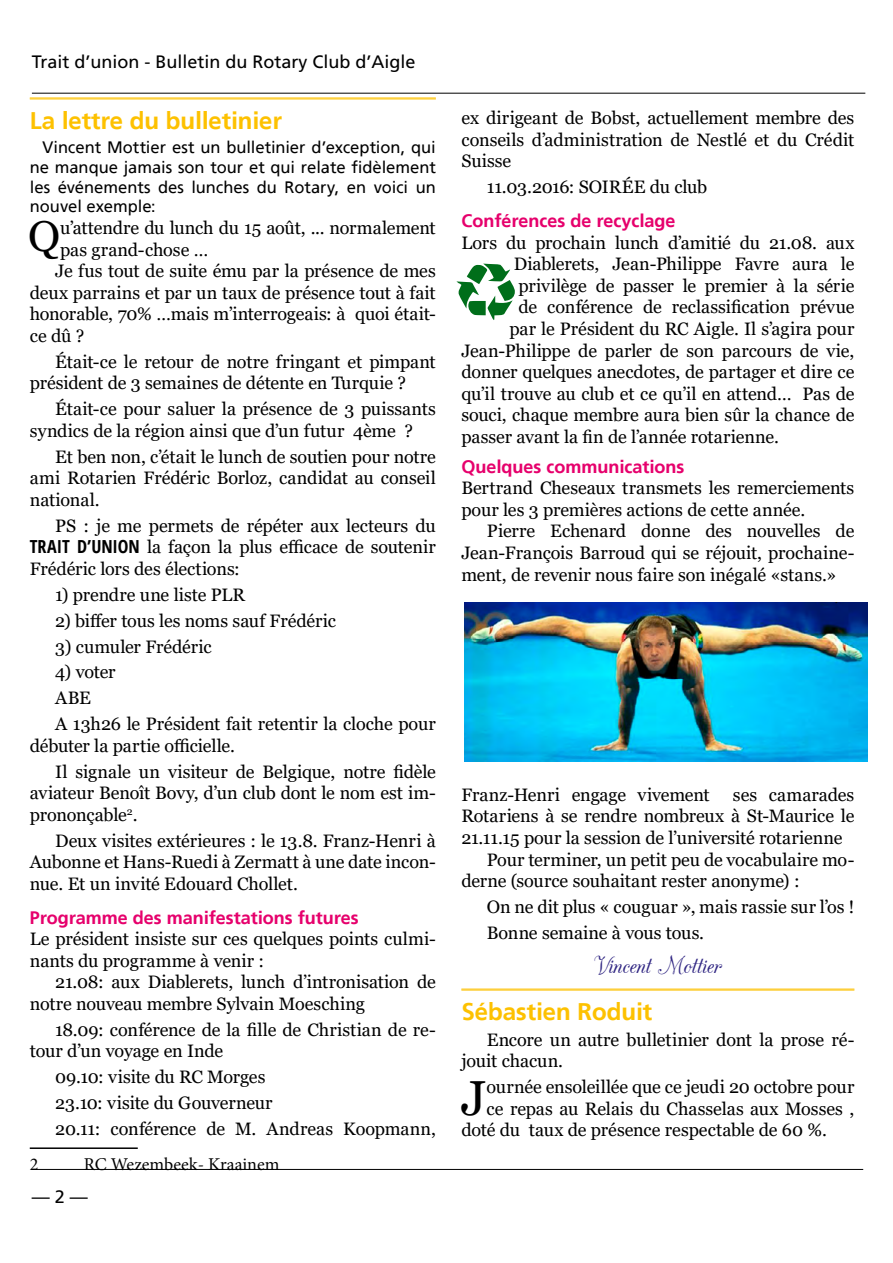
<style>
.page{position:relative;width:893px;height:1263px;background:#fff}
.page>*{position:absolute;margin:0;border:0;box-sizing:border-box;transform-origin:0 0}
.t1{font:49.2px "Georgia";color:#000}
.t2{font:43.05px "Georgia";color:#000}
.t3{font:28.5px "CAC Champagne";letter-spacing:-.01em;color:#312783}
.t4{font:700 24px "Frutiger Linotype";color:#fdc100}
.t5{font:18px/21.6px "Georgia";letter-spacing:-.005em;color:#000}
.t6{font:700 18px "Frutiger Linotype";color:#e6006c}
.t7{font:18px "Frutiger LT Std";color:#000}
.t8{font:18px "Minion Pro";color:#000}
.t9{font:16.5px/19.8px "Frutiger Linotype";color:#000;text-align:justify}
.s1{font-family:"Open Sans";font-weight:700;font-stretch:condensed}
</style>
<div class="page">
<hr style="left:32px;top:93px;width:833px;height:1px;background:#000">
<hr style="left:32px;top:1169px;width:831px;height:1px;background:#000">
<hr style="left:30px;top:98px;width:406px;height:1px;background:#fdc100">
<hr style="left:30px;top:99px;width:406px;height:1px;background:#fdc100">
<hr style="left:30px;top:1147px;width:108px;height:2px;background:#000">
<hr style="left:461px;top:989px;width:393px;height:1px;background:#fdc100">
<hr style="left:461px;top:990px;width:393px;height:1px;background:#fdc100">
<svg style="left:456px;top:264px;width:59px;height:56px"></svg>
<img style="left:464px;top:603px;width:403px;height:158px">
<p class="t7" style="left:32px;top:51px;width:385px">Trait d’union - Bulletin du Rotary Club d’Aigle</p>
<h3 class="t4" style="left:30px;top:106px;width:254px">La lettre du bulletinier</h3>
<p class="t9" style="left:30px;top:137px;width:408px;text-indent:13px">Vincent Mottier est un bulletinier d’exception, qui ne manque jamais son tour et qui relate fidèlement les événements des lunches du Rotary, en voici un nouvel exemple:</p>
<h2 class="t2" style="left:28px;top:210px;width:34px">Q</h2>
<p class="t5" style="left:60px;top:217px;width:377px">u’attendre du lunch du 15 août, ... normalement</p>
<p class="t5" style="left:60px;top:239px;width:150px">pas grand-chose …</p>
<p class="t5" style="left:55px;top:260px;width:382px">Je fus tout de suite ému par la présence de mes</p>
<p class="t5" style="left:30px;top:282px;width:408px">deux parrains et par un taux de présence tout à fait</p>
<p class="t5" style="left:30px;top:304px;width:408px">honorable, 70% …mais m’interrogeais: à quoi était-</p>
<p class="t5" style="left:30px;top:325px;width:56px">ce dû ?</p>
<p class="t5" style="left:30px;top:351px;width:408px;text-indent:26px">Était-ce le retour de notre fringant et pimpant président de 3 semaines de détente en Turquie ?</p>
<p class="t5" style="left:30px;top:399px;width:408px;text-indent:26px">Était-ce pour saluer la présence de 3 puissants syndics de la région ainsi que d’un futur 4ème ?</p>
<p class="t5" style="left:30px;top:446px;width:408px;text-align:justify;text-indent:26px">Et ben non, c’était le lunch de soutien pour notre ami Rotarien Frédéric Borloz, candidat au conseil national.</p>
<p class="t5" style="left:30px;top:515px;width:408px;text-align:justify;text-indent:26px">PS : je me permets de répéter aux lecteurs du <span class="s1">TRAIT D’UNION</span> la façon la plus efficace de soutenir Frédéric lors des élections:</p>
<p class="t5" style="left:55px;top:584px;width:191px">1) prendre une liste PLR</p>
<p class="t5" style="left:55px;top:610px;width:282px">2) biffer tous les noms sauf Frédéric</p>
<p class="t5" style="left:55px;top:636px;width:158px">3) cumuler Frédéric</p>
<p class="t5" style="left:55px;top:660px;width:382px;line-height:25.8px">4) voter<br>ABE<br>A 13h26 le Président fait retentir la cloche pour</p>
<p class="t5" style="left:55px;top:733px;width:382px;line-height:25.8px;text-indent:-26px">débuter la partie officielle.<br>Il signale un visiteur de Belgique, notre fidèle</p>
<p class="t5" style="left:30px;top:782px;width:408px">aviateur Benoît Bovy, d’un club dont le nom est im&shy;prononçable<sup>2</sup>.</p>
<p class="t5" style="left:30px;top:830px;width:408px;text-align:justify;text-indent:26px">Deux visites extérieures : le 13.8. Franz-Henri à Aubonne et Hans-Ruedi à Zermatt à une date incon&shy;nue. Et un invité Edouard Chollet.</p>
<p class="t6" style="left:30px;top:906px;width:331px">Programme des manifestations futures</p>
<p class="t5" style="left:30px;top:928px;width:408px">Le président insiste sur ces quelques points culmi&shy;nants du programme à venir :</p>
<p class="t5" style="left:30px;top:972px;width:408px;text-indent:26px">21.08: aux Diablerets, lunch d’intronisation de notre nouveau membre Sylvain Moesching</p>
<p class="t5" style="left:30px;top:1019px;width:408px;text-indent:26px">18.09: conférence de la fille de Christian de re&shy;tour d’un voyage en Inde</p>
<p class="t5" style="left:55px;top:1064px;width:382px;line-height:25.8px">09.10: visite du RC Morges<br>23.10: visite du Gouverneur<br>20.11: conférence de M. Andreas Koopmann,</p>
<p class="t8" style="left:30px;top:1152px;width:10px">2</p>
<p class="t8" style="left:84px;top:1152px;width:197px">RC Wezembeek- Kraainem</p>
<p class="t7" style="left:32px;top:1186px;width:58px">— 2 —</p>
<p class="t5" style="left:461px;top:108px;width:395px;text-align:justify">ex dirigeant de Bobst, actuellement membre des conseils d’administration de Nestlé et du Crédit Suisse</p>
<p class="t5" style="left:487px;top:177px;width:222px">11.03.2016: SOIRÉE du club</p>
<p class="t6" style="left:461px;top:210px;width:216px">Conférences de recyclage</p>
<p class="t5" style="left:461px;top:232px;width:395px">Lors du prochain lunch d’amitié du 21.08. aux</p>
<p class="t5" style="left:514px;top:254px;width:342px">Diablerets, Jean-Philippe Favre aura le</p>
<p class="t5" style="left:518px;top:275px;width:337px">privilège de passer le premier à la série</p>
<p class="t5" style="left:518px;top:297px;width:337px">de conférence de reclassification prévue</p>
<p class="t5" style="left:509px;top:318px;width:346px">par le Président du RC Aigle. Il s’agira pour</p>
<p class="t5" style="left:461px;top:340px;width:395px">Jean-Philippe de parler de son parcours de vie,</p>
<p class="t5" style="left:461px;top:362px;width:394px">donner quelques anecdotes, de partager et dire ce</p>
<p class="t5" style="left:461px;top:383px;width:394px">qu’il trouve au club et ce qu’il en attend… Pas de</p>
<p class="t5" style="left:461px;top:405px;width:394px">souci, chaque membre aura bien sûr la chance de</p>
<p class="t5" style="left:461px;top:426px;width:319px">passer avant la fin de l’année rotarienne.</p>
<p class="t6" style="left:461px;top:455px;width:225px">Quelques communications</p>
<p class="t5" style="left:461px;top:477px;width:394px">Bertrand Cheseaux transmets les remerciements pour les 3 premières actions de cette année.</p>
<p class="t5" style="left:461px;top:521px;width:394px;text-align:justify;text-indent:26px">Pierre Echenard donne des nouvelles de Jean-François Barroud qui se réjouit, prochaine&shy;ment, de revenir nous faire son inégalé «stans.»</p>
<p class="t5" style="left:461px;top:784px;width:250px">Franz-Henri engage vivement</p>
<p class="t5" style="left:733px;top:784px;width:123px">ses camarades</p>
<p class="t5" style="left:461px;top:806px;width:394px">Rotariens à se rendre nombreux à St-Maurice le</p>
<p class="t5" style="left:461px;top:827px;width:383px">21.11.15 pour la session de l’université rotarienne</p>
<p class="t5" style="left:487px;top:849px;width:369px">Pour terminer, un petit peu de vocabulaire mo-</p>
<p class="t5" style="left:461px;top:870px;width:340px">derne (source souhaitant rester anonyme) :</p>
<p class="t5" style="left:487px;top:894px;width:369px;line-height:25.8px">On ne dit plus « couguar », mais rassie sur l’os !<br>Bonne semaine à vous tous.</p>
<h3 class="t3" style="left:594px;top:951px;width:129px">Vincent Mottier</h3>
<h3 class="t4" style="left:461px;top:997px;width:192px">Sébastien Roduit</h3>
<p class="t5" style="left:461px;top:1029px;width:394px;text-indent:26px">Encore un autre bulletinier dont la prose ré&shy;jouit chacun.</p>
<h1 class="t1" style="left:461px;top:1068px;width:27px">J</h1>
<p class="t5" style="left:487px;top:1077px;width:369px">ournée ensoleillée que ce jeudi 20 octobre pour</p>
<p class="t5" style="left:487px;top:1098px;width:369px">ce repas au Relais du Chasselas aux Mosses ,</p>
<p class="t5" style="left:461px;top:1120px;width:367px">doté du taux de présence respectable de 60 %.</p>
</div>
